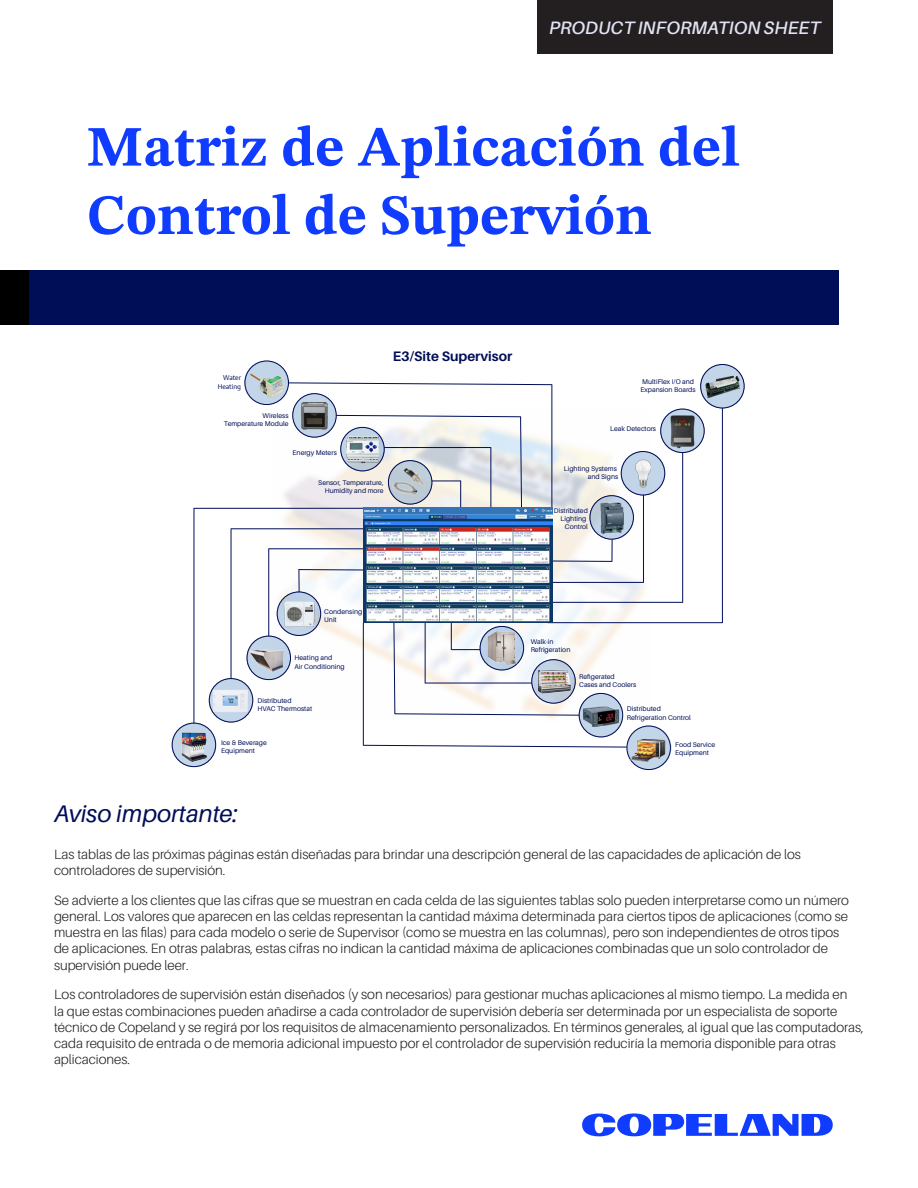
<style>
.page{position:relative;width:918px;height:1188px;background:#fff}
.page>*{position:absolute;margin:0;border:0;box-sizing:border-box;transform-origin:0 0}
.Catalog_Headline{font:700 57px/68.4px "STIX Two Text";color:#0f3cff}
.Heading_1{font:italic 24px "Aileron";color:#000e57}
.Long_Form_Section_Header{font:italic 600 18px "Aileron";color:#e1e3f3}
.t1{font:700 13.8px "Aileron";color:#000e57}
.Body{font:300 13.5px/16.2px "Aileron";color:#231f20}
.t2{font:6.9px/8.2px "Aileron";color:#000e57}
.t3{font:6.9px/8.2px "DTL Argo T Light";letter-spacing:-.01em;color:#000e57;text-align:right}
</style>
<div class="page">
<img style="left:236px;top:372px;width:454px;height:387px">
<hr style="left:552px;top:384px;width:1px;height:124px;background:#000e57">
<svg style="left:289px;top:382px;width:263px;height:3px"></svg>
<hr style="left:299px;top:569px;width:64px;height:1px;background:#000e57">
<svg style="left:299px;top:569px;width:1px;height:23px"></svg>
<hr style="left:269px;top:549px;width:94px;height:1px;background:#000e57">
<hr style="left:268px;top:549px;width:1px;height:87px;background:#000e57">
<hr style="left:231px;top:529px;width:132px;height:1px;background:#000e57">
<hr style="left:231px;top:529px;width:1px;height:150px;background:#000e57">
<hr style="left:194px;top:508px;width:169px;height:1px;background:#000e57">
<hr style="left:194px;top:508px;width:1px;height:215px;background:#000e57">
<div style="left:245px;top:361px;width:44px;height:44px;border:1px solid #000e57;border-radius:50%"></div>
<svg style="left:245px;top:361px;width:43px;height:44px"></svg>
<div style="left:244px;top:361px;width:44px;height:44px;border:1px solid #000e57;border-radius:50%"></div>
<svg style="left:293px;top:394px;width:43px;height:43px"></svg>
<div style="left:292px;top:393px;width:45px;height:44px;border:1px solid #000e57;border-radius:50%"></div>
<svg style="left:393px;top:620px;width:187px;height:96px"></svg>
<hr style="left:363px;top:623px;width:1px;height:123px;background:#000e57">
<svg style="left:363px;top:745px;width:264px;height:3px"></svg>
<svg style="left:627px;top:726px;width:44px;height:44px"></svg>
<div style="left:627px;top:726px;width:44px;height:44px;border:1px solid #000e57;border-radius:50%"></div>
<svg style="left:579px;top:693px;width:44px;height:44px"></svg>
<div style="left:579px;top:693px;width:44px;height:44px;border:1px solid #000e57;border-radius:50%"></div>
<svg style="left:532px;top:660px;width:43px;height:43px"></svg>
<div style="left:531px;top:659px;width:45px;height:44px;border:1px solid #000e57;border-radius:50%"></div>
<div style="left:480px;top:626px;width:44px;height:44px;border:1px solid #000e57;border-radius:50%"></div>
<svg style="left:172px;top:723px;width:44px;height:44px"></svg>
<div style="left:172px;top:723px;width:44px;height:44px;border:1px solid #000e57;border-radius:50%"></div>
<svg style="left:209px;top:679px;width:44px;height:43px"></svg>
<div style="left:209px;top:678px;width:44px;height:44px;border:1px solid #000e57;border-radius:50%"></div>
<svg style="left:247px;top:636px;width:44px;height:44px"></svg>
<div style="left:247px;top:636px;width:44px;height:44px;border:1px solid #000e57;border-radius:50%"></div>
<svg style="left:277px;top:592px;width:44px;height:43px"></svg>
<div style="left:277px;top:592px;width:44px;height:44px;border:1px solid #000e57;border-radius:50%"></div>
<hr style="left:551px;top:561px;width:61px;height:1px;background:#000e57">
<svg style="left:612px;top:539px;width:1px;height:23px"></svg>
<hr style="left:549px;top:582px;width:94px;height:1px;background:#000e57">
<hr style="left:643px;top:495px;width:1px;height:88px;background:#000e57">
<hr style="left:549px;top:602px;width:134px;height:1px;background:#000e57">
<hr style="left:682px;top:452px;width:1px;height:151px;background:#000e57">
<hr style="left:548px;top:622px;width:174px;height:1px;background:#000e57">
<hr style="left:722px;top:408px;width:1px;height:215px;background:#000e57">
<svg style="left:701px;top:364px;width:43px;height:44px"></svg>
<div style="left:700px;top:364px;width:44px;height:44px;border:1px solid #000e57;border-radius:50%"></div>
<svg style="left:661px;top:409px;width:43px;height:44px"></svg>
<div style="left:660px;top:409px;width:45px;height:44px;border:1px solid #000e57;border-radius:50%"></div>
<svg style="left:621px;top:452px;width:44px;height:43px"></svg>
<div style="left:621px;top:451px;width:44px;height:44px;border:1px solid #000e57;border-radius:50%"></div>
<svg style="left:590px;top:496px;width:43px;height:43px"></svg>
<div style="left:590px;top:495px;width:44px;height:44px;border:1px solid #000e57;border-radius:50%"></div>
<img style="left:247px;top:365px;width:38px;height:39px">
<img style="left:633px;top:458px;width:20px;height:31px">
<img style="left:482px;top:628px;width:40px;height:40px">
<img style="left:537px;top:664px;width:35px;height:36px">
<img style="left:178px;top:732px;width:31px;height:31px">
<img style="left:629px;top:730px;width:38px;height:39px">
<img style="left:245px;top:643px;width:41px;height:30px">
<img style="left:363px;top:508px;width:189px;height:115px">
<div style="left:363px;top:508px;width:12px;height:6px;background:#3573ba"></div>
<svg style="left:336px;top:415px;width:186px;height:97px"></svg>
<img style="left:704px;top:373px;width:36px;height:27px">
<img style="left:669px;top:415px;width:26px;height:33px">
<img style="left:598px;top:501px;width:29px;height:34px">
<img style="left:345px;top:435px;width:36px;height:29px">
<img style="left:298px;top:400px;width:33px;height:31px">
<img style="left:282px;top:598px;width:35px;height:31px">
<img style="left:212px;top:683px;width:37px;height:37px">
<img style="left:579px;top:704px;width:43px;height:25px">
<div style="left:537px;top:0;width:296px;height:54px;background:#231f20"></div>
<svg style="left:582px;top:1113px;width:251px;height:23px"></svg>
<div style="left:0;top:270px;width:838px;height:54px;background:#000e57"></div>
<div style="left:0;top:270px;width:29px;height:54px;background:#000"></div>
<p class="Long_Form_Section_Header" style="left:549px;top:18px;width:273px">PRODUCT INFORMATION SHEET</p>
<p class="Catalog_Headline" style="left:87px;top:114px;width:655px">Matriz de Aplicación del<br>Control de Supervión</p>
<p class="t3" style="left:218px;top:374px;width:25px">Water<br>Heating</p>
<p class="t2" style="left:224px;top:412px;width:66px;text-align:right">Wireless<br>Temperature Module</p>
<p class="t2" style="left:293px;top:449px;width:46px">Energy Meters</p>
<p class="t2" style="left:318px;top:478px;width:67px;text-align:right">Sensor, Temperature,<br>Humidity and more</p>
<p class="t1" style="left:393px;top:349px;width:121px">E3/Site Supervisor</p>
<p class="t2" style="left:641px;top:377px;width:57px">MultiFlex I/O and<br>Expansion Boards</p>
<p class="t2" style="left:610px;top:425px;width:48px">Leak Detectors</p>
<p class="t2" style="left:564px;top:464px;width:56px;text-align:right">Lighting Systems and Signs</p>
<p class="t2" style="left:554px;top:507px;width:35px;text-align:right">Distributed<br>Lighting<br>Control</p>
<p class="t2" style="left:324px;top:607px;width:40px">Condensing<br>Unit</p>
<p class="t2" style="left:295px;top:654px;width:52px">Heating and<br>Air Conditioning</p>
<p class="t2" style="left:531px;top:637px;width:41px">Walk-in<br>Refrigeration</p>
<p class="t2" style="left:579px;top:672px;width:59px">Refigerated<br>Cases and Coolers</p>
<p class="t2" style="left:258px;top:696px;width:56px">Distributed<br>HVAC Thermostat</p>
<p class="t2" style="left:221px;top:738px;width:47px">Ice &amp; Beverage<br>Equipment</p>
<p class="t2" style="left:675px;top:740px;width:42px">Food Service<br>Equipment</p>
<p class="t2" style="left:627px;top:705px;width:66px">Distributed<br>Refrigeration Control</p>
<p class="Heading_1" style="left:54px;top:801px;width:186px">Aviso importante:</p>
<p class="Body" style="left:54px;top:846px;width:748px">Las tablas de las próximas páginas están diseñadas para brindar una descripción general de las capacidades de aplicación de los controladores de supervisión.</p>
<p class="Body" style="left:54px;top:892px;width:797px">Se advierte a los clientes que las cifras que se muestran en cada celda de las siguientes tablas solo pueden interpretarse como un número general. Los valores que aparecen en las celdas representan la cantidad máxima determinada para ciertos tipos de aplicaciones (como se muestra en las filas) para cada modelo o serie de Supervisor (como se muestra en las columnas), pero son independientes de otros tipos de aplicaciones. En otras palabras, estas cifras no indican la cantidad máxima de aplicaciones combinadas que un solo controlador de supervisión puede leer.</p>
<p class="Body" style="left:54px;top:987px;width:811px">Los controladores de supervisión están diseñados (y son necesarios) para gestionar muchas aplicaciones al mismo tiempo. La medida en<br>la que estas combinaciones pueden añadirse a cada controlador de supervisión debería ser determinada por un especialista de soporte técnico de Copeland y se regirá por los requisitos de almacenamiento personalizados. En términos generales, al igual que las computadoras, cada requisito de entrada o de memoria adicional impuesto por el controlador de supervisión reduciría la memoria disponible para otras aplicaciones.</p>
</div>
